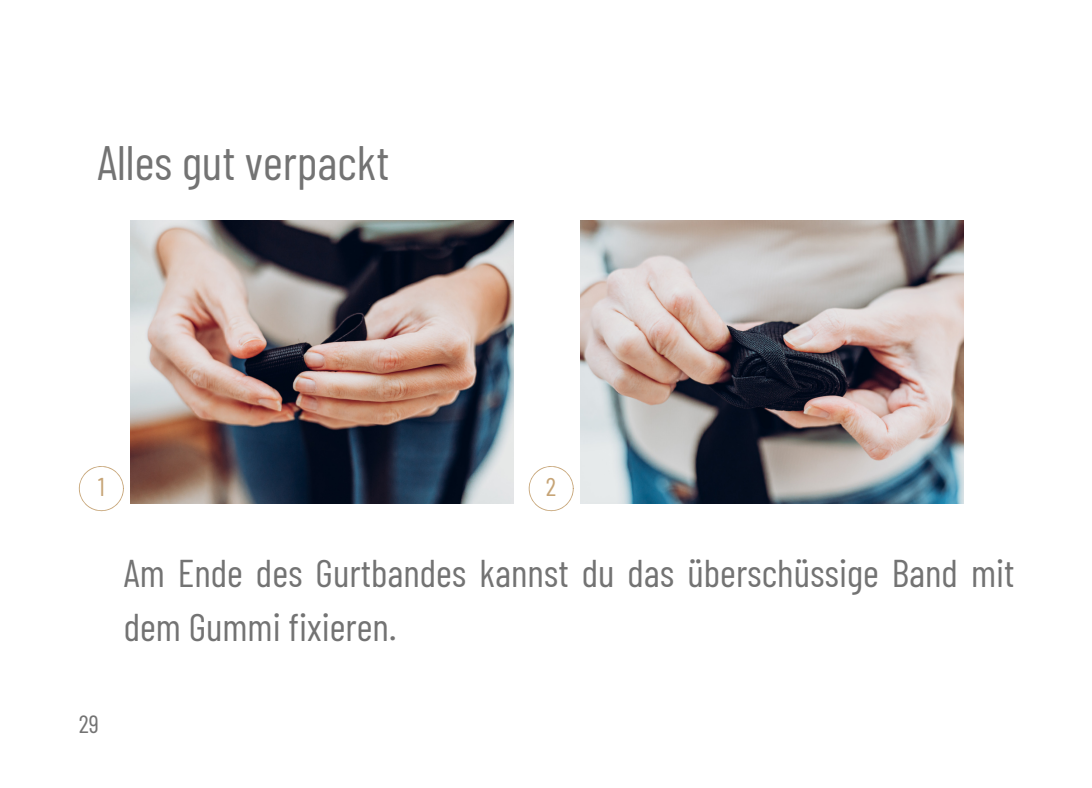
<style>
.page{position:relative;width:1092px;height:788px;background:#fff}
.page>*{position:absolute;margin:0;border:0;box-sizing:border-box;transform-origin:0 0}
.t1{font:48.25px "Barlow Condensed";color:#737373}
.t2{font:38.75px/53.8px "Barlow Condensed";color:#737373}
.t3{font:25.75px "Barlow Condensed";color:#c6a476}
.t4{font:25px "Barlow Condensed";color:#737373}
</style>
<div class="page">
<img style="left:131px;top:220px;width:382px;height:284px">
<img style="left:580px;top:220px;width:383px;height:284px">
<svg style="left:79px;top:466px;width:45px;height:45px"></svg>
<svg style="left:528px;top:466px;width:45px;height:45px"></svg>
<p class="t1" style="left:97px;top:132px;width:293px">Alles gut verpackt</p>
<p class="t3" style="left:98px;top:470px;width:8px">1</p>
<p class="t3" style="left:546px;top:470px;width:12px">2</p>
<p class="t2" style="left:124px;top:544px;width:892px">Am Ende des Gurtbandes kannst du das überschüssige Band mit dem Gummi fixieren.</p>
<p class="t4" style="left:79px;top:708px;width:22px">29</p>
</div>
